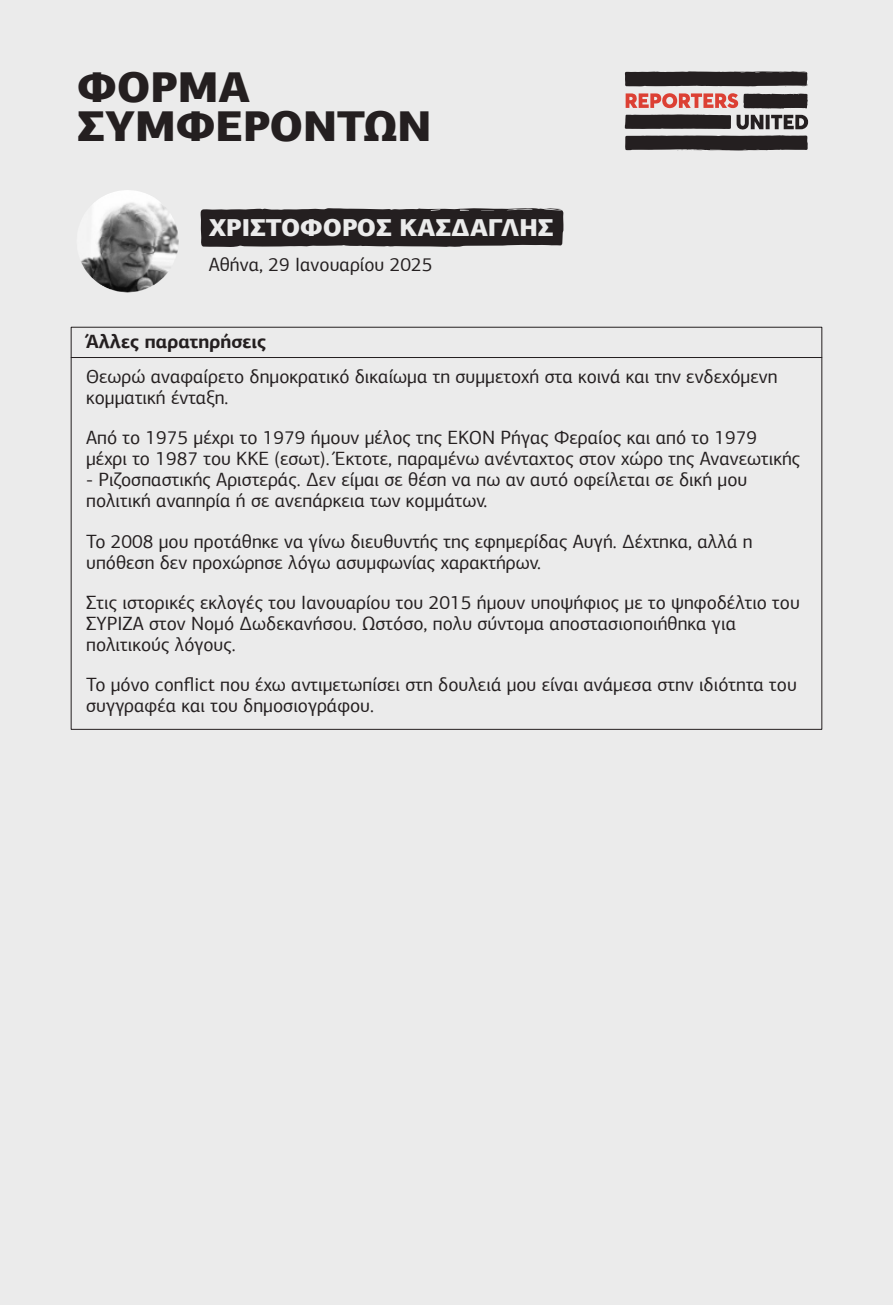
<style>
.page{position:relative;width:893px;height:1305px;background:#fff}
.page>*{position:absolute;margin:0;border:0;box-sizing:border-box;transform-origin:0 0}
.t1{font:900 43.05px/39px "PF Agora Sans Pro";color:#241f20}
.t2{font:900 24.45px "PF Agora Sans Pro";color:#ebebeb}
.t3{font:19.2px/21px "PF Agora Sans Pro";color:#241f20}
.t4{font:700 19.2px "PF Agora Sans Pro";color:#241f20}
</style>
<div class="page">
<div style="left:0;top:0;width:893px;height:1304px;background:#ebebeb"></div>
<hr style="left:71px;top:357px;width:751px;height:1px;background:#241f20">
<img style="left:76px;top:190px;width:103px;height:102px;border-radius:50%">
<svg style="left:625px;top:71px;width:182px;height:16px;background:#393536"></svg>
<svg style="left:625px;top:93px;width:183px;height:58px"></svg>
<svg style="left:201px;top:208px;width:362px;height:39px;background:#2e2a2b"></svg>
<h1 class="t1" style="left:77px;top:71px;width:356px">ΦΟΡΜΑ<br>ΣΥΜΦΕΡΟΝΤΩΝ</h1>
<p class="t2" style="left:209px;top:218px;width:346px">ΧΡΙΣΤΟΦΟΡΟΣ ΚΑΣΔΑΓΛΗΣ</p>
<p class="t3" style="left:209px;top:255px;width:225px">Αθήνα, 29 Ιανουαρίου 2025</p>
<p class="t4" style="left:86px;top:334px;width:182px">Άλλες παρατηρήσεις</p>
<p class="t3" style="left:86px;top:368px;width:693px">Θεωρώ αναφαίρετο δηµοκρατικό δικαίωµα τη συµµετοχή στα κοινά και την ενδεχόµενη κοµµατική ένταξη.</p>
<p class="t3" style="left:86px;top:429px;width:716px">Από το 1975 µέχρι το 1979 ήµουν µέλος της ΕΚΟΝ Ρήγας Φεραίος και από το 1979 µέχρι το 1987 του ΚΚΕ (εσωτ). Έκτοτε, παραµένω ανένταχτος στον χώρο της Ανανεωτικής</p>
<p class="t3" style="left:86px;top:471px;width:663px">- Ριζοσπαστικής Αριστεράς. Δεν είµαι σε θέση να πω αν αυτό οφείλεται σε δική µου πολιτική αναπηρία ή σε ανεπάρκεια των κοµµάτων.</p>
<p class="t3" style="left:86px;top:532px;width:668px">Το 2008 µου προτάθηκε να γίνω διευθυντής της εφηµερίδας Αυγή. Δέχτηκα, αλλά η υπόθεση δεν προχώρησε λόγω ασυµφωνίας χαρακτήρων.</p>
<p class="t3" style="left:86px;top:593px;width:715px">Στις ιστορικές εκλογές του Ιανουαρίου του 2015 ήµουν υποψήφιος µε το ψηφοδέλτιο του<br>ΣΥΡΙΖΑ στον Νοµό Δωδεκανήσου. Ωστόσο, πολυ σύντοµα αποστασιοποιήθηκα για πολιτικούς λόγους.</p>
<p class="t3" style="left:86px;top:675px;width:712px">Το µόνο conflict που έχω αντιµετωπίσει στη δουλειά µου είναι ανάµεσα στην ιδιότητα του συγγραφέα και του δηµοσιογράφου.</p>
</div>
